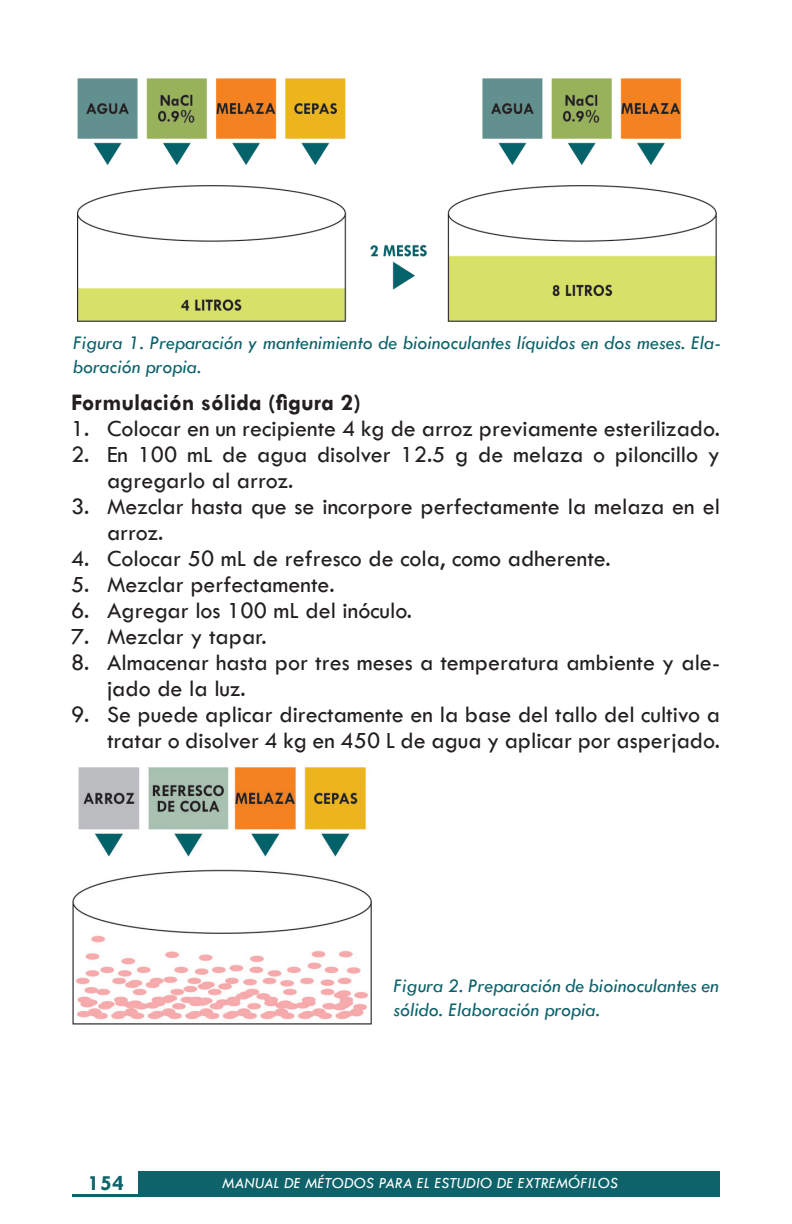
<style>
.page{position:relative;width:792px;height:1224px;background:#fff}
.page>*{position:absolute;margin:0;border:0;box-sizing:border-box;transform-origin:0 0}
.t1{font:24px/26px "Tw Cen";color:#231f20}
.t2{font:700 24px "Tw Cen";color:#231f20}
.t3{font:700 22px "Tw Cen";color:#0e626a}
.t4{font:italic 20px/24px "Tw Cen";color:#0e626a}
.t5{font:italic 16px "Tw Cen";color:#fff}
</style>
<div class="page">
<div style="left:138px;top:1171px;width:582px;height:24px;background:#0e626a"></div>
<hr style="left:72px;top:1194px;width:648px;height:2px;background:#0e626a">
<img style="left:77px;top:79px;width:640px;height:242px">
<img style="left:72px;top:767px;width:300px;height:257px">
<p class="t4" style="left:73px;top:331px;width:649px">Figura 1. Preparación y mantenimiento de bioinoculantes líquidos en dos meses. Ela&shy;boración propia.</p>
<p class="t2" style="left:71px;top:388px;width:291px">Formulación sólida (figura 2)</p>
<p class="t1" style="left:71px;top:415px;width:650px">1. Colocar en un recipiente 4 kg de arroz previamente esterilizado.</p>
<p class="t1" style="left:107px;top:441px;width:614px;text-indent:-36px">2. En 100 mL de agua disolver 12.5 g de melaza o piloncillo y agregarlo al arroz.</p>
<p class="t1" style="left:107px;top:493px;width:614px;text-indent:-36px">3. Mezclar hasta que se incorpore perfectamente la melaza en el arroz.</p>
<p class="t1" style="left:71px;top:545px;width:541px">4. Colocar 50 mL de refresco de cola, como adherente.</p>
<p class="t1" style="left:71px;top:571px;width:265px">5. Mezclar perfectamente.</p>
<p class="t1" style="left:71px;top:597px;width:343px">6. Agregar los 100 mL del inóculo.</p>
<p class="t1" style="left:71px;top:623px;width:197px">7. Mezclar y tapar.</p>
<p class="t1" style="left:107px;top:649px;width:614px;text-indent:-36px">8. Almacenar hasta por tres meses a temperatura ambiente y ale&shy;jado de la luz.</p>
<p class="t1" style="left:71px;top:701px;width:650px;text-align:right">9. Se puede aplicar directamente en la base del tallo del cultivo a tratar o disolver 4 kg en 450 L de agua y aplicar por asperjado.</p>
<p class="t4" style="left:394px;top:973px;width:327px">Figura 2. Preparación de bioinoculantes en sólido. Elaboración propia.</p>
<p class="t3" style="left:88px;top:1170px;width:38px">154</p>
<p class="t5" style="left:222px;top:1174px;width:398px">MANUAL DE MÉTODOS PARA EL ESTUDIO DE EXTREMÓFILOS</p>
</div>
